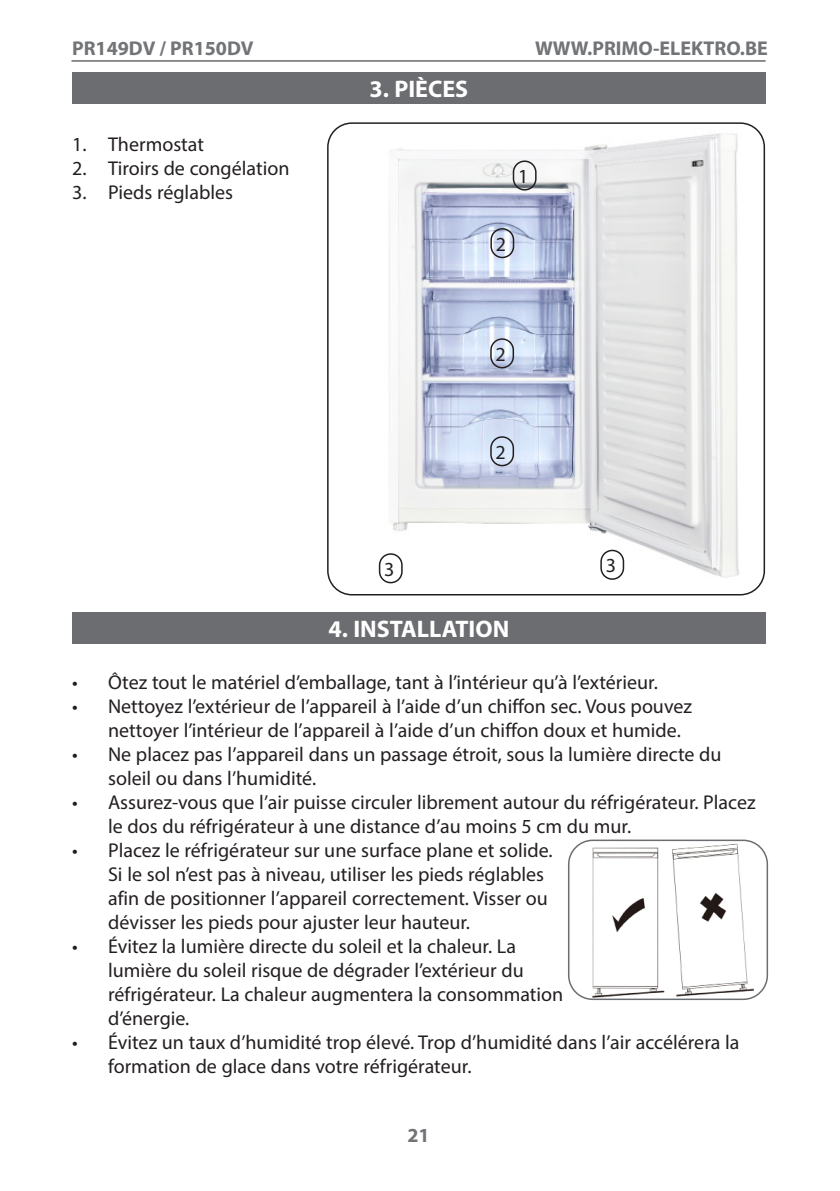
<style>
.page{position:relative;width:840px;height:1191px;background:#fff}
.page>*{position:absolute;margin:0;border:0;box-sizing:border-box;transform-origin:0 0}
.titel{font:700 24px "Myriad Pro";color:#fff}
.t1{font:20px/24px "Myriad Pro";color:#231f20}
.t2{font:700 20px "Myriad Pro";color:#727477}
</style>
<div class="page">
<hr style="left:71px;top:60px;width:694px;height:1px;background:#231f20">
<div style="left:72px;top:72px;width:693px;height:31px;background:#6c6d70"></div>
<div style="left:72px;top:612px;width:693px;height:31px;background:#6c6d70"></div>
<img style="left:327px;top:123px;width:436px;height:472px">
<div style="left:327px;top:122px;width:437px;height:473px;border:2px solid #231f20;border-radius:24px"></div>
<div style="left:512px;top:160px;width:24px;height:31px;border:2px solid #231f20;border-radius:11px"></div>
<div style="left:490px;top:228px;width:24px;height:30px;border:2px solid #231f20;border-radius:11px"></div>
<div style="left:490px;top:338px;width:24px;height:30px;border:2px solid #231f20;border-radius:11px"></div>
<div style="left:490px;top:436px;width:24px;height:30px;border:2px solid #231f20;border-radius:11px"></div>
<div style="left:378px;top:553px;width:24px;height:30px;border:2px solid #231f20;border-radius:11px"></div>
<div style="left:600px;top:550px;width:24px;height:30px;border:2px solid #231f20;border-radius:11px"></div>
<img style="left:570px;top:842px;width:196px;height:157px">
<div style="left:567px;top:839px;width:200px;height:161px;border:2px solid #6c6d70;border-radius:24px"></div>
<p class="t2" style="left:72px;top:35px;width:183px">PR149DV / PR150DV</p>
<p class="t2" style="left:534px;top:35px;width:234px">WWW.PRIMO-ELEKTRO.BE</p>
<p class="titel" style="left:369px;top:73px;width:100px">3. PIÈCES</p>
<p class="t1" style="left:72px;top:132px;width:133px">1. Thermostat</p>
<p class="t1" style="left:72px;top:156px;width:219px">2. Tiroirs de congélation</p>
<p class="t1" style="left:72px;top:180px;width:162px">3. Pieds réglables</p>
<p class="t1" style="left:518px;top:164px;width:12px">1</p>
<p class="t1" style="left:495px;top:232px;width:12px">2</p>
<p class="t1" style="left:495px;top:342px;width:12px">2</p>
<p class="t1" style="left:495px;top:440px;width:12px">2</p>
<p class="t1" style="left:384px;top:557px;width:12px">3</p>
<p class="t1" style="left:605px;top:553px;width:12px">3</p>
<p class="titel" style="left:328px;top:613px;width:182px">4. INSTALLATION</p>
<p class="t1" style="left:72px;top:669px;width:587px">• Ôtez tout le matériel d’emballage, tant à l’intérieur qu’à l’extérieur.</p>
<p class="t1" style="left:108px;top:693px;width:585px;text-indent:-36px">• Nettoyez l’extérieur de l’appareil à l’aide d’un chiffon sec. Vous pouvez nettoyer l’intérieur de l’appareil à l’aide d’un chiffon doux et humide.</p>
<p class="t1" style="left:108px;top:741px;width:614px;text-indent:-36px">• Ne placez pas l’appareil dans un passage étroit, sous la lumière directe du soleil ou dans l’humidité.</p>
<p class="t1" style="left:108px;top:789px;width:648px;text-indent:-36px">• Assurez-vous que l’air puisse circuler librement autour du réfrigérateur. Placez le dos du réfrigérateur à une distance d’au moins 5 cm du mur.</p>
<p class="t1" style="left:108px;top:837px;width:446px;text-indent:-36px">• Placez le réfrigérateur sur une surface plane et solide.<br>Si le sol n’est pas à niveau, utiliser les pieds réglables afin de positionner l’appareil correctement. Visser ou dévisser les pieds pour ajuster leur hauteur.</p>
<p class="t1" style="left:108px;top:933px;width:456px;text-indent:-36px">• Évitez la lumière directe du soleil et la chaleur. La lumière du soleil risque de dégrader l’extérieur du réfrigérateur. La chaleur augmentera la consommation d’énergie.</p>
<p class="t1" style="left:108px;top:1029px;width:632px;text-indent:-36px">• Évitez un taux d’humidité trop élevé. Trop d’humidité dans l’air accélérera la formation de glace dans votre réfrigérateur.</p>
<p class="t2" style="left:407px;top:1122px;width:24px">21</p>
</div>
